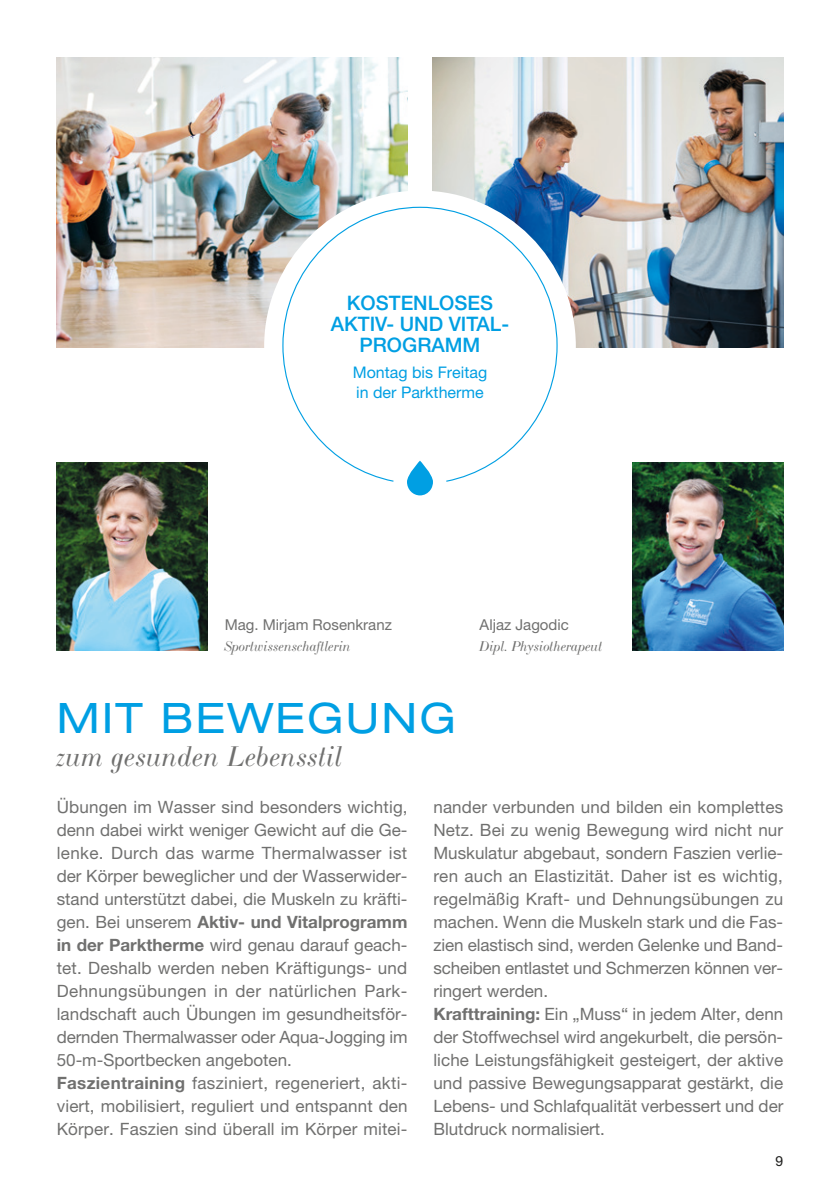
<style>
.page{position:relative;width:840px;height:1191px;background:#fff}
.page>*{position:absolute;margin:0;border:0;box-sizing:border-box;transform-origin:0 0}
.SUBL{font:expanded 42px "Helvetica Neue LT Pro";letter-spacing:.05em;color:#009fe3}
.SUBL-2{font:italic 28px "LTC Bodoni 175";letter-spacing:.01em;color:#70706f}
.Überschrift_Kreis{font:500 20px/21px "Helvetica Neue LT Pro";color:#009fe3;text-align:center}
.t1{font:17px/23px "Helvetica Neue LT Pro";color:#70706f;text-align:justify}
.t2{font:16px/20px "Helvetica Neue LT Pro";color:#009fe3}
.t3{font:15px "Helvetica Neue LT Pro";color:#70706f}
.Überschrift{font:italic 14px "LTC Bodoni 175";color:#70706f}
.t4{font:14px "Helvetica Neue LT Pro";color:#1d1d1b}
.s1{font-weight:700}
</style>
<div class="page">
<img style="left:432px;top:58px;width:350px;height:289px">
<img style="left:57px;top:58px;width:351px;height:289px">
<img style="left:57px;top:463px;width:150px;height:187px">
<img style="left:632px;top:463px;width:150px;height:187px">
<div style="left:264px;top:190px;width:311px;height:312px;background:#fff;border-radius:50%"></div>
<svg style="left:281px;top:206px;width:277px;height:276px"></svg>
<svg style="left:407px;top:460px;width:26px;height:35px"></svg>
<p class="Überschrift_Kreis" style="left:330px;top:292px;width:180px">KOSTENLOSES<br>AKTIV- UND VITAL-<br>PROGRAMM</p>
<p class="t2" style="left:352px;top:362px;width:136px">Montag bis Freitag in der Parktherme</p>
<p class="t3" style="left:225px;top:616px;width:168px">Mag. Mirjam Rosenkranz</p>
<p class="Überschrift" style="left:225px;top:638px;width:128px">Sportwissenschaftlerin</p>
<p class="SUBL" style="left:57px;top:694px;width:400px">MIT BEWEGUNG</p>
<p class="SUBL-2" style="left:57px;top:741px;width:288px">zum gesunden Lebensstil</p>
<p class="t3" style="left:479px;top:616px;width:91px">Aljaz Jagodic</p>
<p class="Überschrift" style="left:479px;top:638px;width:124px">Dipl. Physiotherapeut</p>
<p class="t1" style="left:57px;top:795px;width:352px">Übungen im Wasser sind besonders wichtig, denn dabei wirkt weniger Gewicht auf die Ge&shy;lenke. Durch das warme Thermalwasser ist der Körper beweglicher und der Wasserwider&shy;stand unterstützt dabei, die Muskeln zu kräfti&shy;gen. Bei unserem <span class="s1">Aktiv- und Vitalprogramm in der Parktherme</span> wird genau darauf geach&shy;tet. Deshalb werden neben Kräftigungs- und Dehnungsübungen in der natürlichen Park&shy;landschaft auch Übungen im gesundheitsför&shy;dernden Thermalwasser oder Aqua-Jogging im 50-m-Sportbecken angeboten.</p>
<p class="t1" style="left:57px;top:1071px;width:352px"><span class="s1">Faszientraining</span> fasziniert, regeneriert, akti&shy;viert, mobilisiert, reguliert und entspannt den Körper. Faszien sind überall im Körper mitei-</p>
<p class="t1" style="left:433px;top:795px;width:351px">nander verbunden und bilden ein komplettes Netz. Bei zu wenig Bewegung wird nicht nur Muskulatur abgebaut, sondern Faszien verlie&shy;ren auch an Elastizität. Daher ist es wichtig, regelmäßig Kraft- und Dehnungsübungen zu machen. Wenn die Muskeln stark und die Fas&shy;zien elastisch sind, werden Gelenke und Band&shy;scheiben entlastet und Schmerzen können ver&shy;ringert werden.</p>
<p class="t1" style="left:433px;top:1002px;width:351px"><span class="s1">Krafttraining:</span> Ein „Muss“ in jedem Alter, denn der Stoffwechsel wird angekurbelt, die persön&shy;liche Leistungsfähigkeit gesteigert, der aktive und passive Bewegungsapparat gestärkt, die Lebens- und Schlafqualität verbessert und der Blutdruck normalisiert.</p>
<p class="t4" style="left:775px;top:1152px;width:9px">9</p>
</div>
